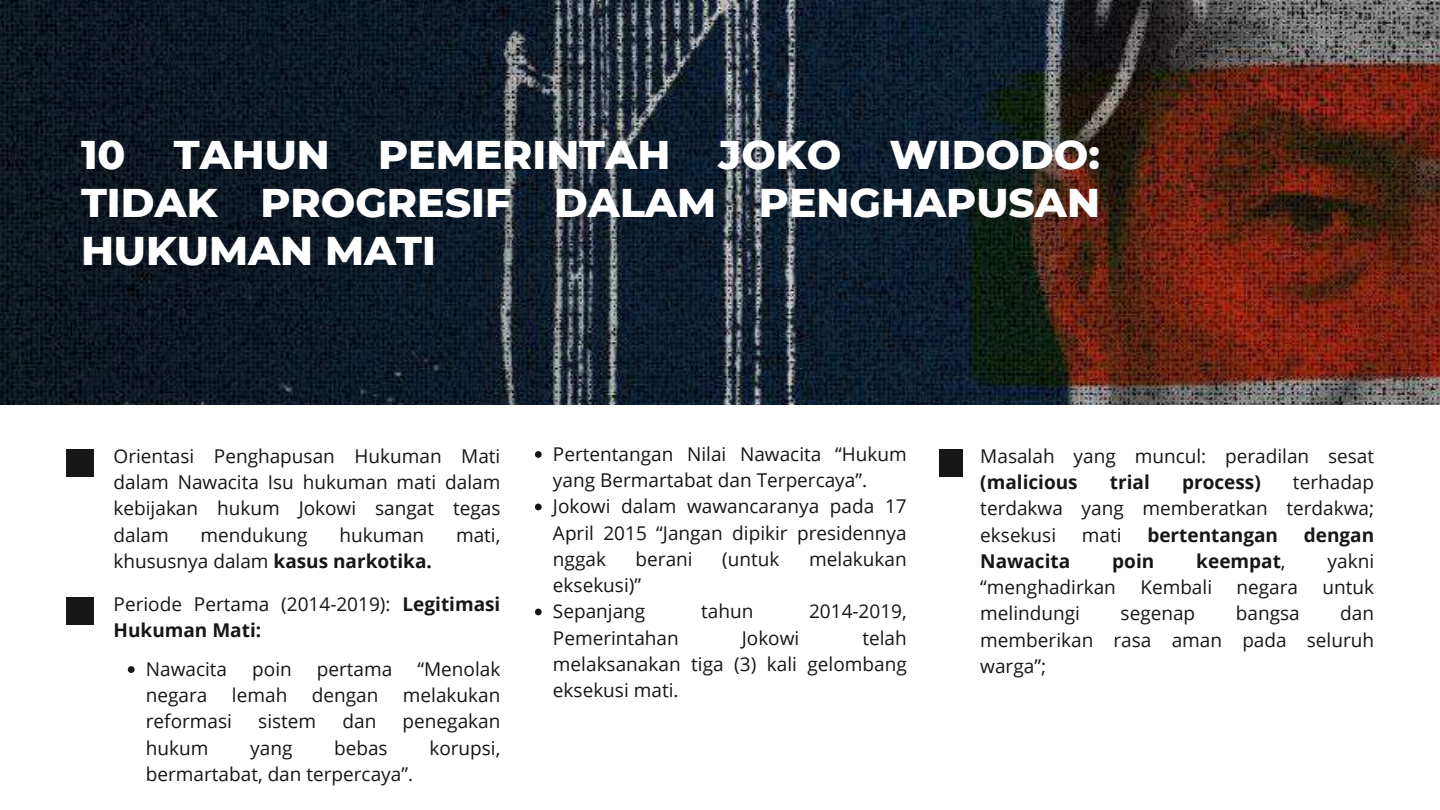
<style>
.page{position:relative;width:1440px;height:810px;background:#fff}
.page>*{position:absolute;margin:0;border:0;box-sizing:border-box;transform-origin:0 0}
.t1{font:800 40.9px/48px "Montserrat";color:#fff;text-align:justify}
.t2{font:19px/26.2px "Open Sans";color:#171616;text-align:justify}
.t3{font:700 19px "Open Sans";color:#171616}
.s1{font-weight:400}
.s2{font-weight:700}
</style>
<div class="page">
<img style="left:0;top:0;width:1440px;height:405px">
<div style="left:66px;top:450px;width:27px;height:27px;background:#171616"></div>
<div style="left:66px;top:598px;width:27px;height:27px;background:#171616"></div>
<svg style="left:128px;top:666px;width:7px;height:7px"></svg>
<svg style="left:535px;top:451px;width:7px;height:7px"></svg>
<svg style="left:535px;top:504px;width:7px;height:6px"></svg>
<svg style="left:535px;top:609px;width:7px;height:6px"></svg>
<div style="left:940px;top:450px;width:23px;height:27px;background:#171616"></div>
<h1 class="t1" style="left:81px;top:130px;width:1021px">10 TAHUN PEMERINTAH JOKO WIDODO:<br>TIDAK PROGRESIF DALAM PENGHAPUSAN HUKUMAN MATI</h1>
<p class="t2" style="left:114px;top:442px;width:388px">Orientasi Penghapusan Hukuman Mati dalam Nawacita Isu hukuman mati dalam kebijakan hukum Jokowi sangat tegas dalam</p>
<p class="t2" style="left:201px;top:521px;width:108px">mendukung</p>
<p class="t2" style="left:339px;top:521px;width:86px">hukuman</p>
<p class="t2" style="left:456px;top:521px;width:46px">mati,</p>
<p class="t3" style="left:114px;top:547px;width:320px"><span class="s1">khususnya dalam</span> kasus narkotika.</p>
<p class="t2" style="left:114px;top:590px;width:388px">Periode Pertama (2014-2019): <span class="s2">Legitimasi<br>Hukuman Mati:</span></p>
<p class="t2" style="left:146px;top:655px;width:83px">Nawacita</p>
<p class="t2" style="left:252px;top:655px;width:41px">poin</p>
<p class="t2" style="left:317px;top:655px;width:77px">pertama</p>
<p class="t2" style="left:418px;top:655px;width:84px">“Menolak</p>
<p class="t2" style="left:146px;top:682px;width:63px">negara</p>
<p class="t2" style="left:232px;top:682px;width:57px">lemah</p>
<p class="t2" style="left:312px;top:682px;width:68px">dengan</p>
<p class="t2" style="left:403px;top:682px;width:99px">melakukan</p>
<p class="t2" style="left:146px;top:708px;width:88px">reformasi</p>
<p class="t2" style="left:258px;top:708px;width:59px">sistem</p>
<p class="t2" style="left:343px;top:708px;width:35px">dan</p>
<p class="t2" style="left:403px;top:708px;width:99px">penegakan</p>
<p class="t2" style="left:146px;top:734px;width:64px">hukum</p>
<p class="t2" style="left:250px;top:734px;width:44px">yang</p>
<p class="t2" style="left:334px;top:734px;width:55px">bebas</p>
<p class="t2" style="left:429px;top:734px;width:73px">korupsi,</p>
<p class="t2" style="left:146px;top:760px;width:269px">bermartabat, dan terpercaya”.</p>
<p class="t2" style="left:553px;top:440px;width:355px;text-align:left">Pertentangan Nilai Nawacita “Hukum yang Bermartabat dan Terpercaya”.<br>Jokowi dalam wawancaranya pada 17<br>April 2015 “Jangan dipikir presidennya nggak</p>
<p class="t2" style="left:636px;top:545px;width:59px">berani</p>
<p class="t2" style="left:722px;top:545px;width:59px">(untuk</p>
<p class="t2" style="left:809px;top:545px;width:99px">melakukan</p>
<p class="t2" style="left:553px;top:572px;width:94px">eksekusi)”<br>Sepanjang</p>
<p class="t2" style="left:701px;top:598px;width:54px">tahun</p>
<p class="t2" style="left:809px;top:598px;width:99px">2014-2019,</p>
<p class="t2" style="left:553px;top:624px;width:355px;text-indent:309px">telah melaksanakan tiga (3) kali gelombang eksekusi mati.</p>
<p class="t2" style="left:553px;top:624px;width:127px">Pemerintahan</p>
<p class="t2" style="left:742px;top:624px;width:59px">Jokowi</p>
<p class="t2" style="left:980px;top:442px;width:395px">Masalah yang muncul: peradilan sesat</p>
<p class="t3" style="left:980px;top:469px;width:99px">(malicious</p>
<p class="t3" style="left:1110px;top:469px;width:41px">trial</p>
<p class="t3" style="left:1182px;top:469px;width:80px">process)</p>
<p class="t2" style="left:980px;top:469px;width:395px;text-indent:313px">terhadap terdakwa yang memberatkan terdakwa; eksekusi</p>
<p class="t2" style="left:1082px;top:521px;width:41px">mati</p>
<p class="t3" style="left:1147px;top:521px;width:132px">bertentangan</p>
<p class="t3" style="left:1304px;top:521px;width:72px">dengan</p>
<p class="t3" style="left:980px;top:547px;width:91px">Nawacita</p>
<p class="t3" style="left:1112px;top:547px;width:44px">poin</p>
<p class="t3" style="left:1196px;top:547px;width:91px">keempat<span class="s1">,</span></p>
<p class="t2" style="left:1328px;top:547px;width:48px">yakni</p>
<p class="t2" style="left:980px;top:574px;width:137px">“menghadirkan</p>
<p class="t2" style="left:1140px;top:574px;width:73px">Kembali</p>
<p class="t2" style="left:1237px;top:574px;width:63px">negara</p>
<p class="t2" style="left:1323px;top:574px;width:53px">untuk</p>
<p class="t2" style="left:980px;top:600px;width:101px">melindungi</p>
<p class="t2" style="left:1121px;top:600px;width:76px">segenap</p>
<p class="t2" style="left:1236px;top:600px;width:65px">bangsa</p>
<p class="t2" style="left:980px;top:600px;width:395px;text-indent:360px">dan memberikan rasa aman pada seluruh warga”;</p>
</div>
